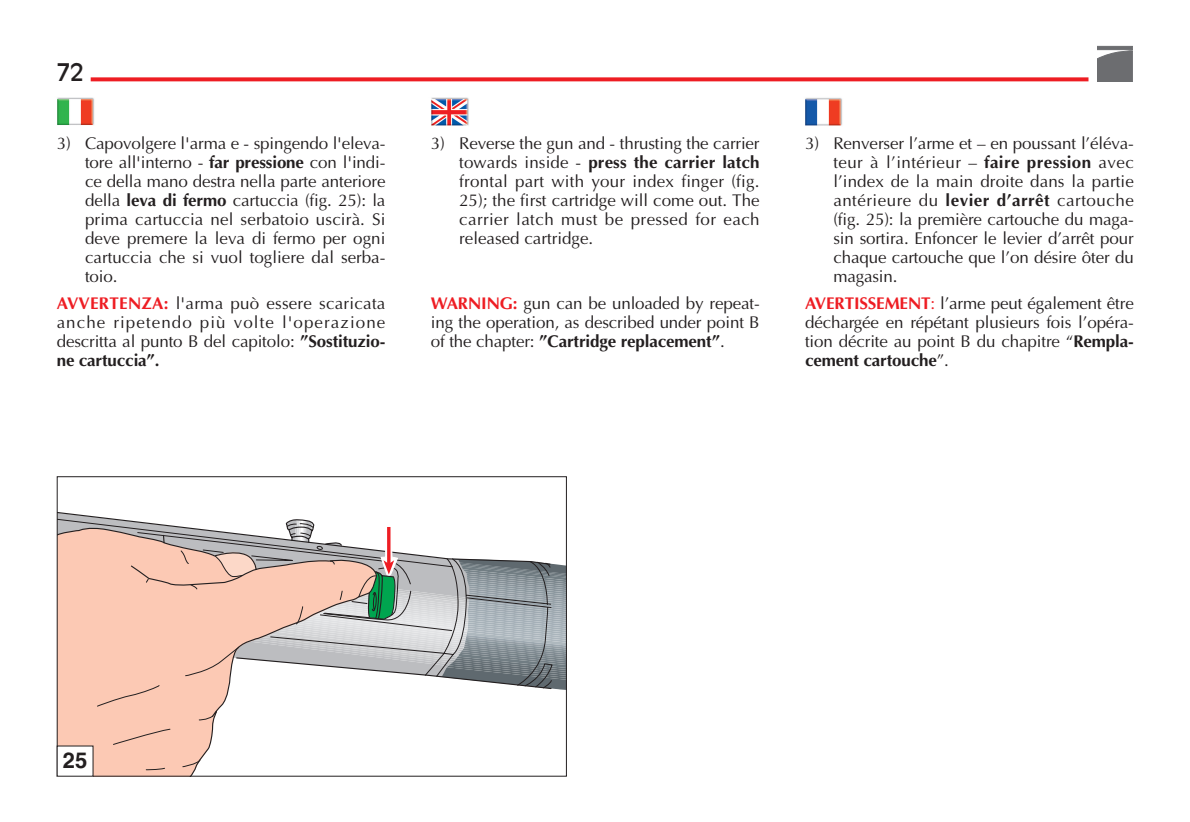
<style>
.page{position:relative;width:1190px;height:822px;background:#fff}
.page>*{position:absolute;margin:0;border:0;box-sizing:border-box;transform-origin:0 0}
.t1{font:24px "Antique Olive";color:#231f20}
.t2{font:700 22px "Helvetica";color:#231f20}
.t3{font:17px/19px "Optima";letter-spacing:-.01em;color:#231f20;text-align:justify}
.s1{font-weight:700}
.s2{font-weight:700;color:#ee1d23}
.s3{color:#ee1d23}
</style>
<div class="page">
<svg style="left:1097px;top:50px;width:36px;height:31px"></svg>
<hr style="left:1097px;top:46px;width:36px;height:4px;background:#6c6d70">
<svg style="left:91px;top:77px;width:997px;height:4px;background:#ef3237"></svg>
<img style="left:57px;top:97px;width:37px;height:28px">
<img style="left:431px;top:97px;width:38px;height:29px">
<img style="left:805px;top:98px;width:37px;height:28px">
<div style="left:59px;top:690px;width:137px;height:85px;background:#fcc9b4"></div>
<svg style="left:97px;top:690px;width:132px;height:80px;background:#f6cab9"></svg>
<svg style="left:59px;top:512px;width:506px;height:178px"></svg>
<div style="left:57px;top:476px;width:510px;height:301px;border:1px solid #231f20"></div>
<div style="left:57px;top:746px;width:36px;height:30px;background:#fff"></div>
<h1 class="t1" style="left:57px;top:62px;width:28px">72</h1>
<p class="t3" style="left:85px;top:135px;width:302px;text-indent:-28px">3) Capovolgere l'arma e - spingendo l'eleva&shy;tore all'interno - <span class="s1">far pressione</span> con l'indi&shy;ce della mano destra nella parte anteriore della <span class="s1">leva di fermo</span> cartuccia (fig. 25): la prima cartuccia nel serbatoio uscirà. Si deve premere la leva di fermo per ogni cartuccia che si vuol togliere dal serba&shy;toio.</p>
<p class="t3" style="left:57px;top:296px;width:330px"><span class="s2">AVVERTENZA:</span> l'arma può essere scaricata anche ripetendo più volte l'operazione descritta al punto B del capitolo: <span class="s1">”Sostituzio&shy;ne cartuccia”.</span></p>
<p class="t3" style="left:459px;top:135px;width:302px;text-indent:-28px">3) Reverse the gun and - thrusting the carrier towards inside - <span class="s1">press the carrier latch </span>frontal part with your index finger (fig.<br>25); the first cartridge will come out. The carrier latch must be pressed for each released cartridge.</p>
<p class="t3" style="left:431px;top:296px;width:330px"><span class="s2">WARNING:</span> gun can be unloaded by repeat&shy;ing the operation, as described under point B of the chapter: <span class="s1">”Cartridge replacement”</span>.</p>
<p class="t3" style="left:833px;top:135px;width:302px;text-indent:-28px">3) Renverser l’arme et – en poussant l’éléva&shy;teur à l’intérieur – <span class="s1">faire pression</span> avec l’index de la main droite dans la partie antérieure du <span class="s1">levier d’arrêt</span> cartouche (fig. 25): la première cartouche du maga&shy;sin sortira. Enfoncer le levier d’arrêt pour chaque cartouche que l’on désire ôter du magasin.</p>
<p class="t3" style="left:805px;top:296px;width:330px"><span class="s2">AVERTISSEMENT</span><span class="s3">:</span> l’arme peut également être déchargée en répétant plusieurs fois l’opéra&shy;tion décrite au point B du chapitre “<span class="s1">Rempla&shy;cement cartouche</span>”.</p>
<p class="t2" style="left:63px;top:752px;width:26px">25</p>
</div>
